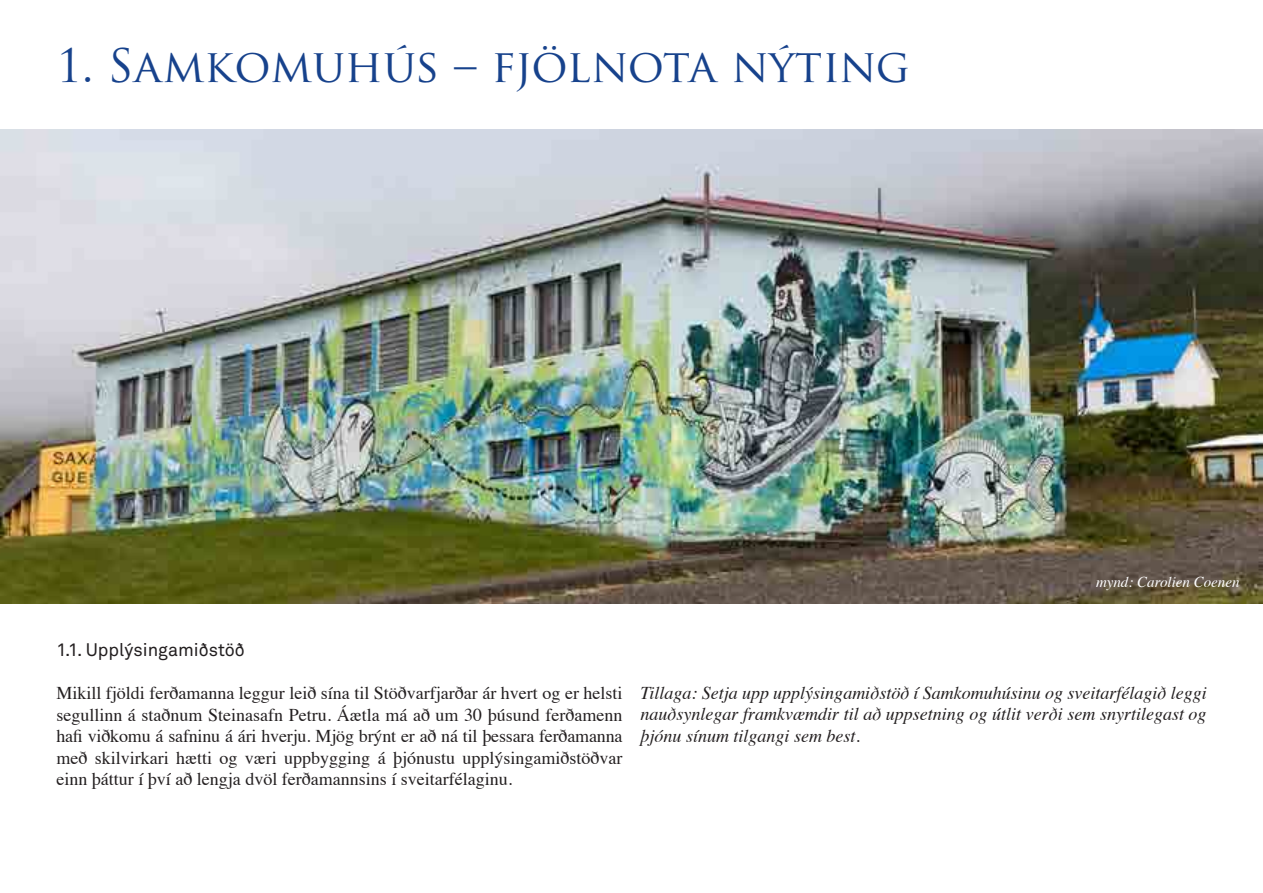
<style>
.page{position:relative;width:1263px;height:893px;background:#fff}
.page>*{position:absolute;margin:0;border:0;box-sizing:border-box;transform-origin:0 0}
._1_Title{font:45px "Trajan Pro";color:#17428c}
._4_Text{font:18px/21.6px "Times";color:#231f20;text-align:justify}
._5_Text-Italic{font:italic 18px/21.6px "Times";color:#231f20;text-align:justify}
._3_Subtitle{font:18px "Akkurat";color:#231f20}
._6_Legend{font:italic 15px "Times";color:#fff}
</style>
<div class="page">
<img style="left:0;top:130px;width:1263px;height:473px">
<p class="_1_Title" style="left:56px;top:37px;width:855px">1. SAMKOMUHÚS – FJÖLNOTA NÝTING</p>
<p class="_6_Legend" style="left:1096px;top:569px;width:145px">mynd: Carolien Coenen</p>
<p class="_3_Subtitle" style="left:56px;top:639px;width:190px">1.1. Upplýsingamiðstöð</p>
<p class="_4_Text" style="left:56px;top:681px;width:568px">Mikill fjöldi ferðamanna leggur leið sína til Stöðvarfjarðar ár hvert og er helsti segullinn á staðnum Steinasafn Petru. Áætla má að um 30 þúsund ferðamenn hafi viðkomu á safninu á ári hverju. Mjög brýnt er að ná til þessara ferðamanna með skilvirkari hætti og væri uppbygging á þjónustu upplýsingamiðstöðvar einn þáttur í því að lengja dvöl ferðamannsins í sveitarfélaginu.</p>
<p class="_5_Text-Italic" style="left:640px;top:681px;width:568px">Tillaga: Setja upp upplýsingamiðstöð í Samkomuhúsinu og sveitarfélagið leggi nauðsynlegar framkvæmdir til að uppsetning og útlit verði sem snyrtilegast og þjónu sínum tilgangi sem best.</p>
</div>
